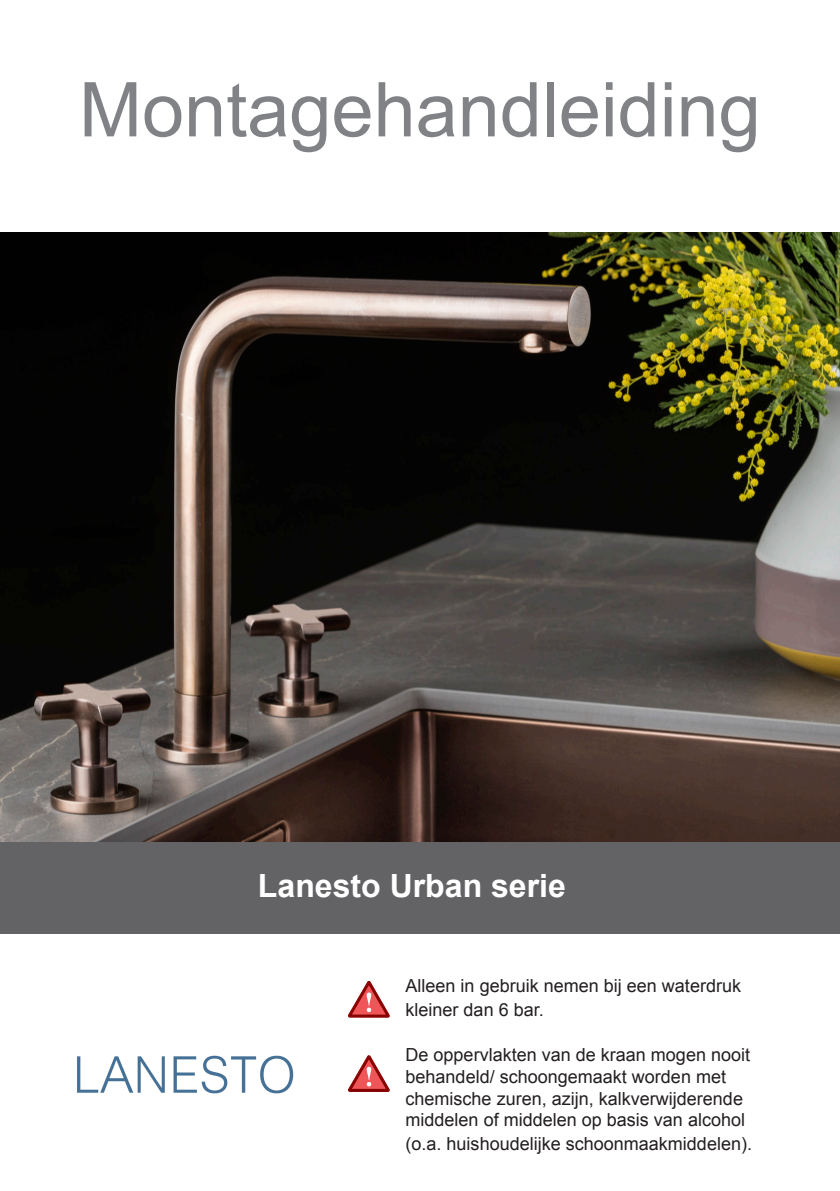
<style>
.page{position:relative;width:840px;height:1191px;background:#fff}
.page>*{position:absolute;margin:0;border:0;box-sizing:border-box;transform-origin:0 0}
.t1{font:75.6px "Arial";color:#808285}
.t2{font:700 32px "Arial";color:#fff}
.t3{font:18px/21.6px "Arial";color:#231f20}
</style>
<div class="page">
<img style="left:0;top:232px;width:839px;height:610px">
<div style="left:0;top:842px;width:839px;height:92px;background:#636366"></div>
<svg style="left:348px;top:981px;width:42px;height:37px"></svg>
<svg style="left:348px;top:1055px;width:42px;height:37px"></svg>
<img style="left:77px;top:1055px;width:216px;height:38px">
<p class="t1" style="left:79px;top:60px;width:683px">Montagehandleiding</p>
<p class="t2" style="left:258px;top:864px;width:309px">Lanesto Urban serie</p>
<p class="t3" style="left:405px;top:973px;width:337px;line-height:24px">Alleen in gebruik nemen bij een waterdruk kleiner dan 6 bar.</p>
<p class="t3" style="left:405px;top:1044px;width:346px">De oppervlakten van de kraan mogen nooit behandeld/ schoongemaakt worden met chemische zuren, azijn, kalkverwijderende middelen of middelen op basis van alcohol</p>
<p class="t3" style="left:405px;top:1133px;width:348px">(o.a. huishoudelijke schoonmaakmiddelen).</p>
</div>
